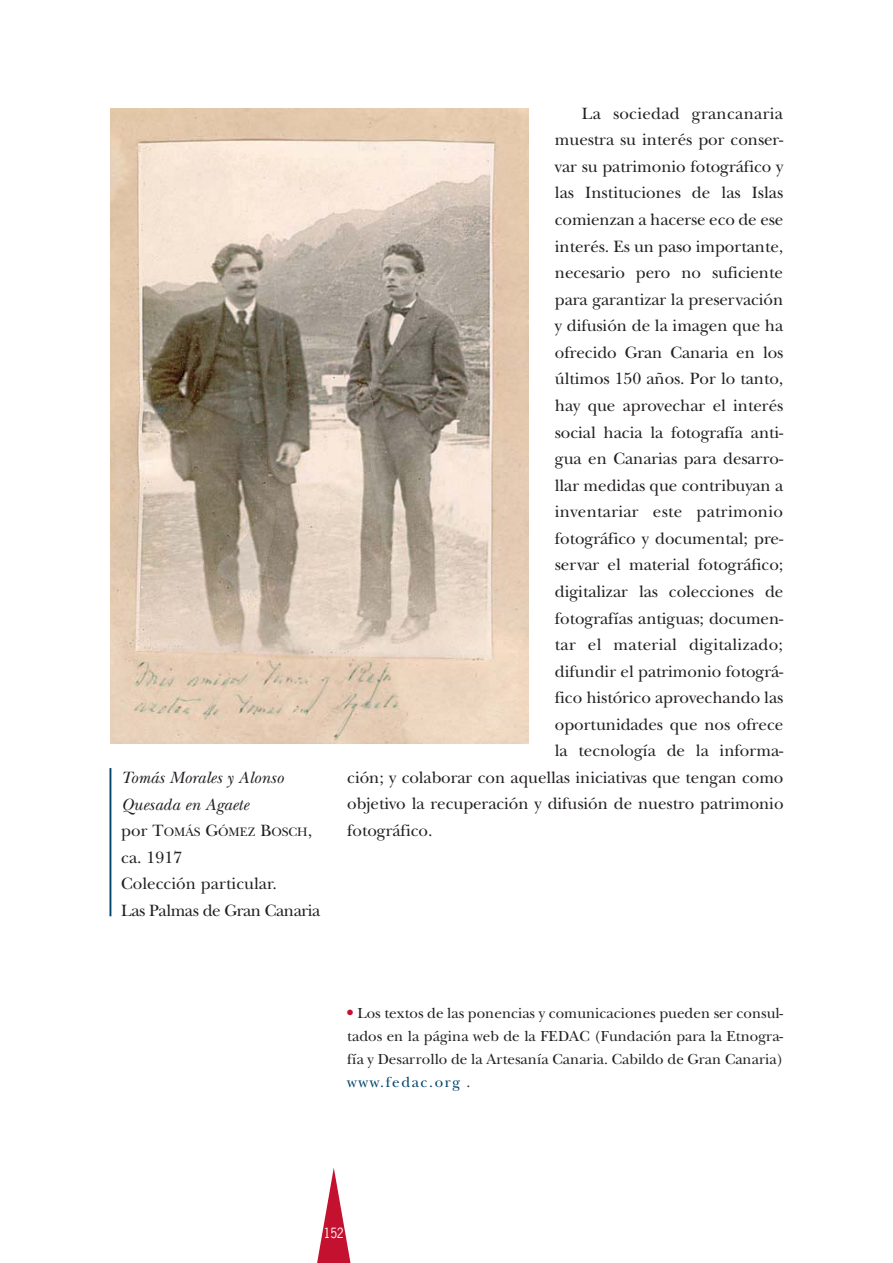
<style>
.page{position:relative;width:893px;height:1263px;background:#fff}
.page>*{position:absolute;margin:0;border:0;box-sizing:border-box;transform-origin:0 0}
.t1{font:17.1px/26.5px "New Baskerville";letter-spacing:-.005em;color:#231f20}
.t2{font:17.1px "New Baskerville";letter-spacing:.015em;color:#231f20}
.t3{font:italic 17.1px/26.5px "New Baskerville";color:#231f20}
.t4{font:15.15px/22.8px "New Baskerville";color:#231f20;text-align:justify}
.t5{font:13.35px "News Gothic";color:#fff;scale:.9 1}
.t6{font:12.75px "New Baskerville";color:#231f20}
.s1{font-size:17.1px}
.s2{font-weight:700;font-size:17.1px;color:#c41130}
.s3{color:#00446b}
</style>
<div class="page">
<svg style="left:317px;top:1168px;width:34px;height:95px"></svg>
<img style="left:110px;top:108px;width:418px;height:636px">
<hr style="left:109px;top:768px;width:2px;height:148px;background:#00446b">
<p class="t3" style="left:121px;top:766px;width:163px">Tomás Morales y Alonso<br>Quesada en Agaete</p>
<p class="t6" style="left:121px;top:827px;width:192px"><span class="s1">por T</span>OMÁS <span class="s1">G</span>ÓMEZ <span class="s1">B</span>OSCH<span class="s1">,</span></p>
<p class="t1" style="left:121px;top:846px;width:201px">ca. 1917<br>Colección particular.<br>Las Palmas de Gran Canaria</p>
<p class="t2" style="left:581px;top:107px;width:203px">La sociedad grancanaria</p>
<p class="t1" style="left:555px;top:129px;width:230px">muestra su interés por conser-</p>
<p class="t1" style="left:555px;top:155px;width:230px">var su patrimonio fotográfico y</p>
<p class="t1" style="left:555px;top:182px;width:230px">las Instituciones de las Islas</p>
<p class="t1" style="left:555px;top:208px;width:230px">comienzan a hacerse eco de ese</p>
<p class="t1" style="left:555px;top:235px;width:230px">interés. Es un paso importante,</p>
<p class="t1" style="left:555px;top:261px;width:229px">necesario pero no suficiente</p>
<p class="t1" style="left:555px;top:288px;width:230px">para garantizar la preservación</p>
<p class="t1" style="left:555px;top:315px;width:230px">y difusión de la imagen que ha</p>
<p class="t1" style="left:555px;top:341px;width:230px">ofrecido Gran Canaria en los</p>
<p class="t1" style="left:555px;top:368px;width:230px">últimos 150 años. Por lo tanto,</p>
<p class="t1" style="left:555px;top:394px;width:230px">hay que aprovechar el interés</p>
<p class="t1" style="left:555px;top:421px;width:230px">social hacia la fotografía anti-</p>
<p class="t1" style="left:555px;top:447px;width:230px">gua en Canarias para desarro-</p>
<p class="t1" style="left:555px;top:474px;width:230px">llar medidas que contribuyan a</p>
<p class="t2" style="left:555px;top:506px;width:229px">inventariar este patrimonio</p>
<p class="t1" style="left:555px;top:527px;width:230px">fotográfico y documental; pre-</p>
<p class="t1" style="left:555px;top:554px;width:230px">servar el material fotográfico;</p>
<p class="t1" style="left:555px;top:580px;width:230px">digitalizar las colecciones de</p>
<p class="t1" style="left:555px;top:607px;width:230px">fotografías antiguas; documen-</p>
<p class="t2" style="left:555px;top:638px;width:229px">tar el material digitalizado;</p>
<p class="t1" style="left:555px;top:660px;width:230px">difundir el patrimonio fotográ-</p>
<p class="t1" style="left:555px;top:686px;width:230px">fico histórico aprovechando las</p>
<p class="t1" style="left:555px;top:713px;width:230px">oportunidades que nos ofrece</p>
<p class="t1" style="left:555px;top:740px;width:230px">la tecnología de la informa-</p>
<p class="t1" style="left:347px;top:766px;width:438px">ción; y colaborar con aquellas iniciativas que tengan como</p>
<p class="t1" style="left:347px;top:793px;width:438px">objetivo la recuperación y difusión de nuestro patrimonio</p>
<p class="t1" style="left:347px;top:819px;width:87px">fotográfico.</p>
<p class="t4" style="left:347px;top:1004px;width:437px"><span class="s2">•</span> Los textos de las ponencias y comunicaciones pueden ser consul&shy;tados en la página web de la FEDAC (Fundación para la Etnogra&shy;fía y Desarrollo de la Artesanía Canaria. Cabildo de Gran Canaria) <span class="s3">www.fedac.org</span> .</p>
<p class="t5" style="left:324px;top:1227px;width:24px">152</p>
</div>
